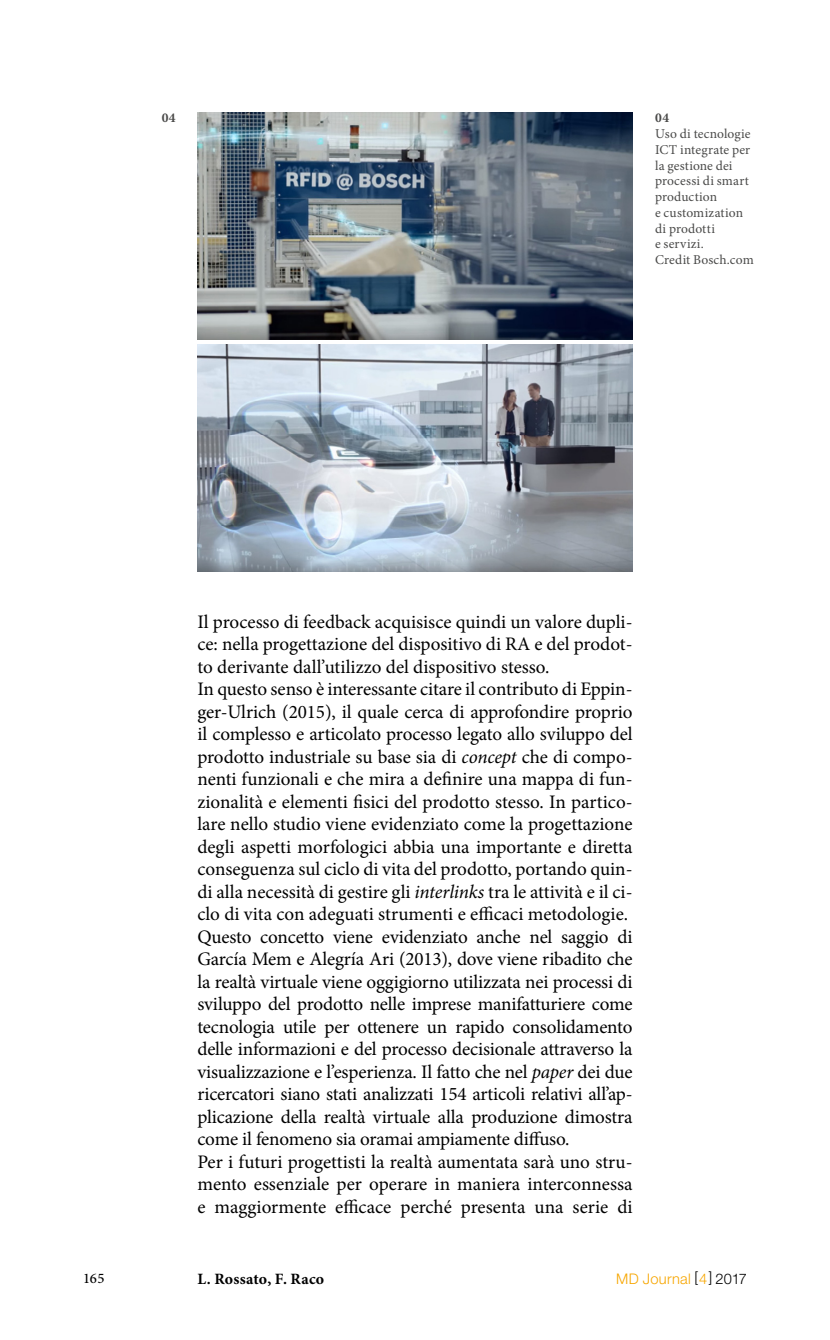
<style>
.page{position:relative;width:830px;height:1340px;background:#fff}
.page>*{position:absolute;margin:0;border:0;box-sizing:border-box;transform-origin:0 0}
.t1{font:19.12px/22.5px "Minion Pro";letter-spacing:-.005em;color:#000}
.t2{font:700 15.75px "Minion Pro";letter-spacing:.015em;color:#000}
.t3{font:300 14.62px "Helvetica Neue";letter-spacing:.02em;color:#f7a600}
.t4{font:500 14.62px "Minion Pro";color:#000}
.t5{font:13.5px/15.8px "Minion Pro";letter-spacing:.01em;color:#4a4a49}
.t6{font:700 13.5px "Minion Pro";color:#4a4a49}
.s1{font-style:italic}
.s2{color:#000}
</style>
<div class="page">
<img style="left:197px;top:113px;width:435px;height:227px">
<img style="left:197px;top:344px;width:435px;height:227px">
<p class="t6" style="left:161px;top:108px;width:16px">04</p>
<p class="t6" style="left:654px;top:108px;width:16px">04</p>
<p class="t5" style="left:654px;top:126px;width:100px">Uso di tecnologie<br>ICT integrate per la gestione dei processi di smart production<br>e customization di prodotti<br>e servizi.<br>Credit Bosch.com</p>
<p class="t1" style="left:197px;top:610px;width:436px">Il processo di feedback acquisisce quindi un valore dupli&shy;ce: nella progettazione del dispositivo di RA e del prodot&shy;to derivante dall’utilizzo del dispositivo stesso.<br>In questo senso è interessante citare il contributo di Eppin&shy;ger-Ulrich (2015), il quale cerca di approfondire proprio il complesso e articolato processo legato allo sviluppo del prodotto industriale su base sia di <span class="s1">concept</span> che di compo&shy;nenti funzionali e che mira a definire una mappa di fun&shy;zionalità e elementi fisici del prodotto stesso. In partico&shy;lare nello studio viene evidenziato come la progettazione degli aspetti morfologici abbia una importante e diretta conseguenza sul ciclo di vita del prodotto, portando quin&shy;di alla necessità di gestire gli <span class="s1">interlinks</span> tra le attività e il ci&shy;clo di vita con adeguati strumenti e efficaci metodologie.<br>Questo concetto viene evidenziato anche nel saggio di García Mem e Alegría Ari (2013), dove viene ribadito che la realtà virtuale viene oggigiorno utilizzata nei processi di sviluppo del prodotto nelle imprese manifatturiere come tecnologia utile per ottenere un rapido consolidamento delle informazioni e del processo decisionale attraverso la visualizzazione e l’esperienza. Il fatto che nel <span class="s1">paper</span> dei due ricercatori siano stati analizzati 154 articoli relativi all’ap&shy;plicazione della realtà virtuale alla produzione dimostra come il fenomeno sia oramai ampiamente diffuso.<br>Per i futuri progettisti la realtà aumentata sarà uno stru&shy;mento essenziale per operare in maniera interconnessa e maggiormente efficace perché presenta una serie di</p>
<p class="t4" style="left:83px;top:1268px;width:23px">165</p>
<p class="t2" style="left:197px;top:1267px;width:128px">L. Rossato, F. Raco</p>
<p class="t3" style="left:616px;top:1269px;width:132px">MD Journal <span class="s2">[</span> 4<span class="s2">] 2017</span></p>
</div>
